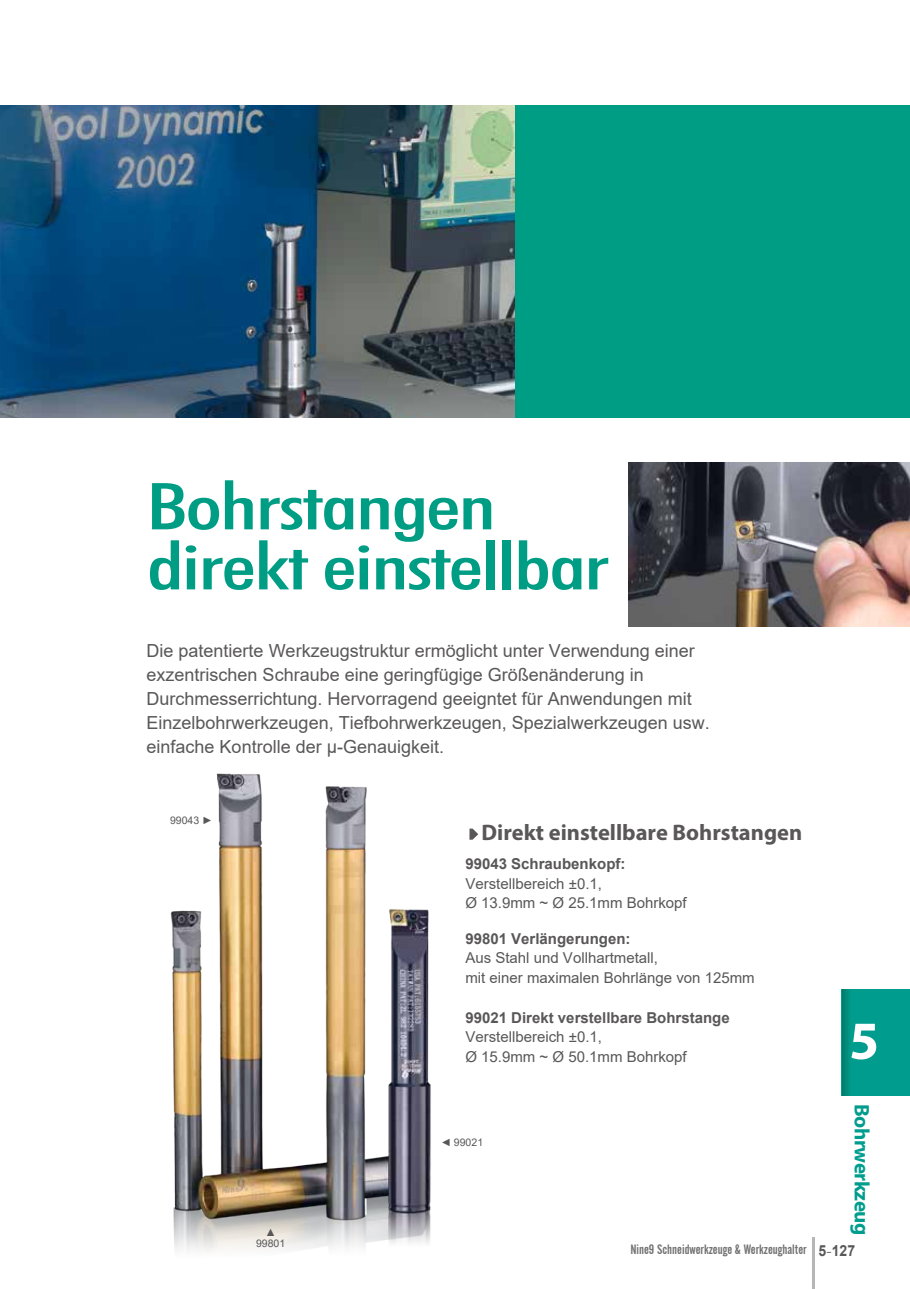
<style>
.page{position:relative;width:910px;height:1289px;background:#fff}
.page>*{position:absolute;margin:0;border:0;box-sizing:border-box;transform-origin:0 0}
.t1{font:500 condensed 64.8px/60px "Futura BT";letter-spacing:-.025em;color:#009d85;scale:1.47 1}
.t2{font:700 54px "Myriad Pro";color:#fff}
.t3{font:700 22.5px "Myriad Pro";color:#595757}
.t4{font:700 21px "Myriad Pro";letter-spacing:-.025em;color:#009d8e}
.t5{font:18px/24px "Arial";color:#595757}
.t6{font:15px/19.5px "Arial";color:#595757}
.t7{font:700 15px "Arial";color:#595757}
.t8{font:13.5px "Alternate Gothic No 2 BT";color:#727171}
.t9{font:10.5px/10.5px "Arial";color:#595757;text-align:center}
.s1{font-family:"Arial";font-weight:700;font-size:15.3px;color:#595757}
.s2{font-family:"Adobe Ming Std";font-weight:300;font-size:15.3px;color:#595757}
</style>
<div class="page">
<div style="left:0;top:105px;width:910px;height:312px;background:#009d85"></div>
<img style="left:629px;top:462px;width:281px;height:164px">
<img style="left:0;top:105px;width:514px;height:312px">
<img style="left:170px;top:773px;width:261px;height:478px">
<svg style="left:469px;top:828px;width:9px;height:11px"></svg>
<hr style="left:812px;top:1237px;width:2px;height:51px;background:#b5b6b6">
<div style="left:842px;top:989px;width:68px;height:106px;background:#009d8e"></div>
<h1 class="t1" style="left:147px;top:476px;width:316px">Bohrstangen direkt einstellbar</h1>
<p class="t5" style="left:147px;top:638px;width:565px">Die patentierte Werkzeugstruktur ermöglicht unter Verwendung einer exzentrischen Schraube eine geringfügige Größenänderung in Durchmesserrichtung. Hervorragend geeigntet für Anwendungen mit Einzelbohrwerkzeugen, Tiefbohrwerkzeugen, Spezialwerkzeugen usw. einfache Kontrolle der μ-Genauigkeit.</p>
<p class="t9" style="left:170px;top:815px;width:44px">99043 ►</p>
<p class="t9" style="left:256px;top:1227px;width:31px">▲<br>99801</p>
<p class="t3" style="left:481px;top:818px;width:322px">Direkt einstellbare Bohrstangen</p>
<p class="t7" style="left:465px;top:853px;width:162px">99043 Schraubenkopf:</p>
<p class="t6" style="left:465px;top:873px;width:223px">Verstellbereich ±0.1,<br>Ø 13.9mm ~ Ø 25.1mm Bohrkopf</p>
<p class="t7" style="left:465px;top:927px;width:167px">99801 Verlängerungen:</p>
<p class="t6" style="left:465px;top:948px;width:291px">Aus Stahl und Vollhartmetall,<br>mit einer maximalen Bohrlänge von 125mm</p>
<p class="t7" style="left:465px;top:1006px;width:266px">99021 Direkt verstellbare Bohrstange</p>
<p class="t6" style="left:465px;top:1026px;width:223px">Verstellbereich ±0.1,<br>Ø 15.9mm ~ Ø 50.1mm Bohrkopf</p>
<p class="t9" style="left:441px;top:1136px;width:44px">◄ 99021</p>
<h2 class="t2" style="left:849px;top:1005px;width:31px">5</h2>
<p class="t4" style="left:875px;top:1103px;width:133px;rotate:90deg">Bohrwerkzeug</p>
<p class="t8" style="left:630px;top:1241px;width:226px">Nine9 Schneidwerkzeuge &amp; Werkzeughalter <span class="s1">5</span><span class="s2">-</span><span class="s1">127</span></p>
</div>
